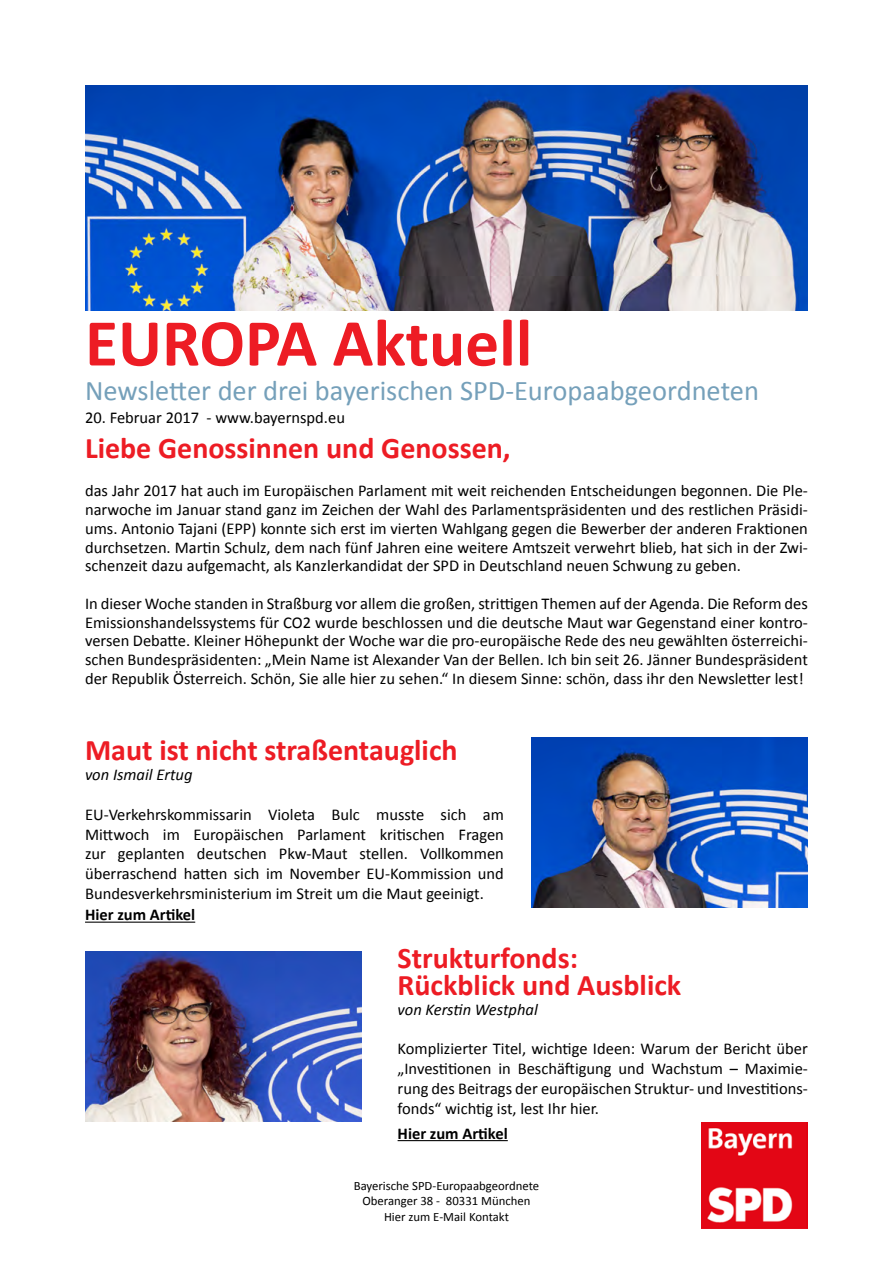
<style>
.page{position:relative;width:893px;height:1263px;background:#fff}
.page>*{position:absolute;margin:0;border:0;box-sizing:border-box;transform-origin:0 0}
.t1{font:700 67.5px "Calibri";color:#ed1c24}
.t2{font:700 30px/27px "Calibri";color:#ed1c24}
.t3{font:28.5px "Calibri";color:#75a0ba}
.t4{font:16.5px/18.8px "Calibri";color:#000;text-align:justify}
.t5{font:italic 16.5px "Calibri";color:#000}
.t6{font:700 16.5px "Calibri";color:#000}
.t7{font:12.75px/15.3px "Calibri";color:#000;text-align:center}
</style>
<div class="page">
<img style="left:85px;top:85px;width:723px;height:226px">
<img style="left:702px;top:1123px;width:106px;height:106px">
<hr style="left:85px;top:921px;width:110px;height:2px;background:#000">
<hr style="left:398px;top:1140px;width:110px;height:1px;background:#000">
<img style="left:531px;top:738px;width:277px;height:170px">
<img style="left:85px;top:951px;width:276px;height:170px">
<h1 class="t1" style="left:85px;top:295px;width:449px">EUROPA Aktuell</h1>
<h3 class="t3" style="left:85px;top:370px;width:675px">Newsletter der drei bayerischen SPD-Europaabgeordneten</h3>
<p class="t4" style="left:85px;top:408px;width:261px">20. Februar 2017 - www.bayernspd.eu</p>
<h2 class="t2" style="left:85px;top:433px;width:427px">Liebe Genossinnen und Genossen,</h2>
<p class="t4" style="left:85px;top:481px;width:724px">das Jahr 2017 hat auch im Europäischen Parlament mit weit reichenden Entscheidungen begonnen. Die Ple&shy;narwoche im Januar stand ganz im Zeichen der Wahl des Parlamentspräsidenten und des restlichen Präsidi&shy;ums. Antonio Tajani (EPP) konnte sich erst im vierten Wahlgang gegen die Bewerber der anderen Fraktionen durchsetzen. Martin Schulz, dem nach fünf Jahren eine weitere Amtszeit verwehrt blieb, hat sich in der Zwi&shy;schenzeit dazu aufgemacht, als Kanzlerkandidat der SPD in Deutschland neuen Schwung zu geben.</p>
<p class="t4" style="left:85px;top:594px;width:724px">In dieser Woche standen in Straßburg vor allem die großen, strittigen Themen auf der Agenda. Die Reform des Emissionshandelssystems für CO2 wurde beschlossen und die deutsche Maut war Gegenstand einer kontro&shy;versen Debatte. Kleiner Höhepunkt der Woche war die pro-europäische Rede des neu gewählten österreichi&shy;schen Bundespräsidenten: „Mein Name ist Alexander Van der Bellen. Ich bin seit 26. Jänner Bundespräsident der Republik Österreich. Schön, Sie alle hier zu sehen.“ In diesem Sinne: schön, dass ihr den Newsletter lest!</p>
<h2 class="t2" style="left:85px;top:736px;width:374px">Maut ist nicht straßentauglich</h2>
<p class="t5" style="left:85px;top:763px;width:109px">von Ismail Ertug</p>
<p class="t4" style="left:85px;top:804px;width:420px;line-height:19.8px">EU-Verkehrskommissarin Violeta Bulc musste sich am Mittwoch im Europäischen Parlament kritischen Fragen zur geplanten deutschen Pkw-Maut stellen. Vollkommen überraschend hatten sich im November EU-Kommission und Bundesverkehrsministerium im Streit um die Maut geeinigt.</p>
<p class="t6" style="left:85px;top:903px;width:112px">Hier zum Artikel</p>
<h2 class="t2" style="left:398px;top:943px;width:285px">Strukturfonds:<br>Rückblick und Ausblick</h2>
<p class="t5" style="left:398px;top:998px;width:142px">von Kerstin Westphal</p>
<p class="t4" style="left:398px;top:1038px;width:412px;line-height:19.8px">Komplizierter Titel, wichtige Ideen: Warum der Bericht über „Investitionen in Beschäftigung und Wachstum – Maximie&shy;rung des Beitrags der europäischen Struktur- und Investitions&shy;fonds“ wichtig ist, lest Ihr hier.</p>
<p class="t6" style="left:398px;top:1121px;width:112px">Hier zum Artikel</p>
<p class="t7" style="left:354px;top:1178px;width:187px">Bayerische SPD-Europaabgeordnete<br>Oberanger 38 - 80331 München<br>Hier zum E-Mail Kontakt</p>
</div>
